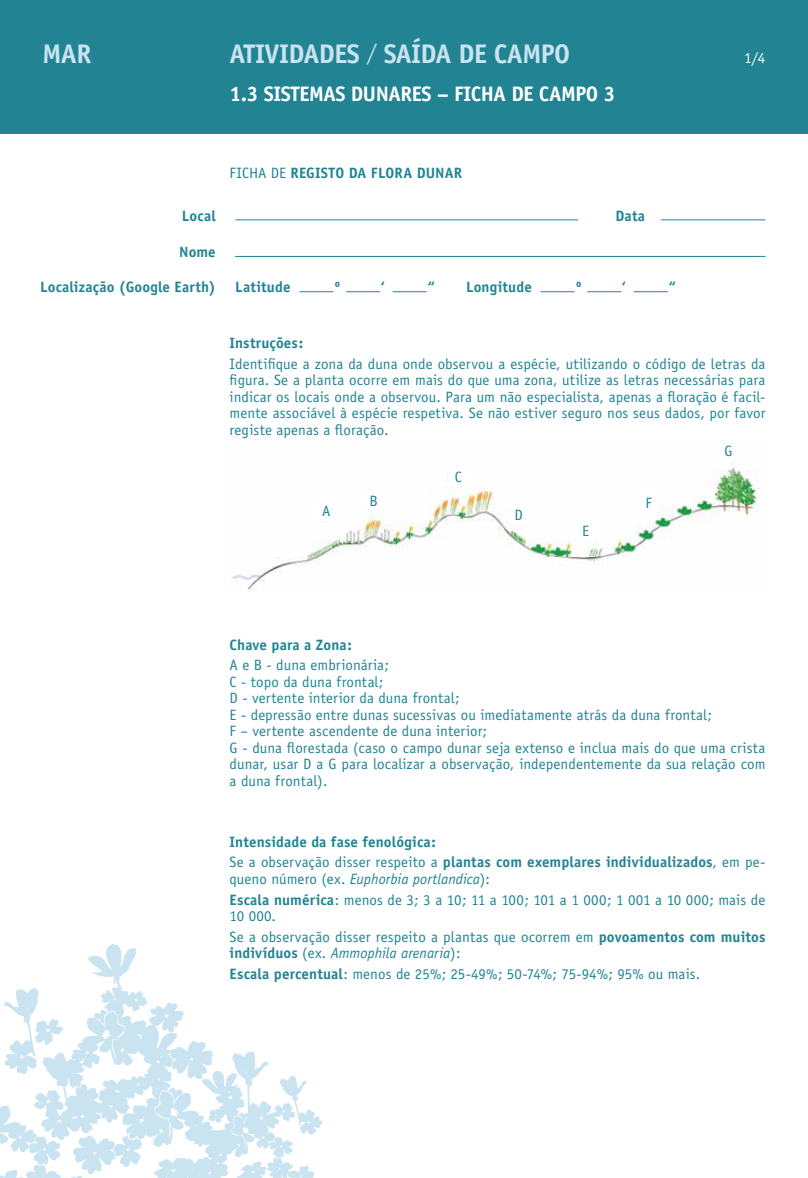
<style>
.page{position:relative;width:808px;height:1178px;background:#fff}
.page>*{position:absolute;margin:0;border:0;box-sizing:border-box;transform-origin:0 0}
.t1{font:700 27px "Officina Sans";letter-spacing:-.02em;color:#c9e3f0}
.t2{font:700 21px "Officina Sans";letter-spacing:-.02em;color:#fff}
.t3{font:15px/16.5px "Officina Sans";letter-spacing:.005em;color:#228493}
.t4{font:700 15px/20.7px "Officina Sans";letter-spacing:.01em;color:#228493}
.t5{font:15px "Officina Sans";color:#fff}
.s1{font-weight:400;font-size:22.5px}
.s2{font-weight:400}
.s3{font-style:italic}
.s4{font-weight:700}
</style>
<div class="page">
<img style="left:232px;top:467px;width:526px;height:124px">
<div style="left:0;top:0;width:808px;height:134px;background:#228493"></div>
<svg style="left:88px;top:944px;width:181px;height:234px"></svg>
<svg style="left:0;top:988px;width:142px;height:190px"></svg>
<svg style="left:217px;top:1075px;width:105px;height:103px"></svg>
<hr style="left:235px;top:219px;width:343px;height:1px;background:#228493">
<hr style="left:661px;top:219px;width:104px;height:1px;background:#228493">
<hr style="left:235px;top:256px;width:530px;height:1px;background:#228493">
<hr style="left:299px;top:291px;width:34px;height:1px;background:#228493">
<hr style="left:346px;top:291px;width:34px;height:1px;background:#228493">
<hr style="left:393px;top:291px;width:34px;height:1px;background:#228493">
<hr style="left:540px;top:291px;width:34px;height:1px;background:#228493">
<hr style="left:587px;top:291px;width:34px;height:1px;background:#228493">
<hr style="left:634px;top:291px;width:34px;height:1px;background:#228493">
<div style="left:316px;top:500px;width:21px;height:21px;background:#fff"></div>
<div style="left:363px;top:490px;width:21px;height:20px;background:#fff"></div>
<div style="left:448px;top:466px;width:21px;height:20px;background:#fff"></div>
<div style="left:508px;top:504px;width:21px;height:20px;background:#fff"></div>
<div style="left:575px;top:520px;width:21px;height:20px;background:#fff"></div>
<div style="left:638px;top:492px;width:21px;height:20px;background:#fff"></div>
<h1 class="t1" style="left:43px;top:37px;width:50px">MAR</h1>
<h1 class="t1" style="left:230px;top:37px;width:280px">ATIVIDADES <span class="s1">/</span> saída de campo</h1>
<h2 class="t2" style="left:230px;top:81px;width:387px">1.3 SISTEMAS DUNARES – FICHA DE CAMPO 3</h2>
<p class="t4" style="left:230px;top:162px;width:234px"><span class="s2">FICHA DE</span> REGISTO DA FLORA DUNAR</p>
<p class="t4" style="left:182px;top:205px;width:35px">Local</p>
<p class="t4" style="left:616px;top:205px;width:31px">Data</p>
<p class="t4" style="left:179px;top:242px;width:38px">Nome</p>
<p class="t4" style="left:40px;top:277px;width:177px">Localização (Google Earth)</p>
<p class="t4" style="left:235px;top:277px;width:57px">Latitude</p>
<p class="t4" style="left:334px;top:277px;width:8px">º</p>
<p class="t4" style="left:381px;top:277px;width:5px">‘</p>
<p class="t4" style="left:427px;top:277px;width:9px">“</p>
<p class="t4" style="left:466px;top:277px;width:67px">Longitude</p>
<p class="t4" style="left:575px;top:277px;width:8px">º</p>
<p class="t4" style="left:622px;top:277px;width:5px">‘</p>
<p class="t4" style="left:669px;top:277px;width:9px">“</p>
<p class="t5" style="left:744px;top:49px;width:23px">1/4</p>
<p class="t4" style="left:230px;top:332px;width:75px">Instruções:</p>
<p class="t3" style="left:230px;top:355px;width:537px;text-align:justify">Identifique a zona da duna onde observou a espécie, utilizando o código de letras da figura. Se a planta ocorre em mais do que uma zona, utilize as letras necessárias para indicar os locais onde a observou. Para um não especialista, apenas a floração é facil&shy;mente associável à espécie respetiva. Se não estiver seguro nos seus dados, por favor registe apenas a floração.</p>
<p class="t3" style="left:322px;top:503px;width:10px">A</p>
<p class="t3" style="left:369px;top:492px;width:10px">B</p>
<p class="t3" style="left:455px;top:469px;width:8px">C</p>
<p class="t3" style="left:514px;top:506px;width:10px">D</p>
<p class="t3" style="left:582px;top:522px;width:8px">E</p>
<p class="t3" style="left:645px;top:494px;width:8px">F</p>
<p class="t3" style="left:725px;top:443px;width:10px">G</p>
<p class="t4" style="left:230px;top:634px;width:124px">Chave para a Zona:</p>
<p class="t3" style="left:230px;top:657px;width:537px">A e B - duna embrionária;<br>C - topo da duna frontal;<br>D - vertente interior da duna frontal;<br>E - depressão entre dunas sucessivas ou imediatamente atrás da duna frontal;<br>F – vertente ascendente de duna interior;<br>G - duna florestada (caso o campo dunar seja extenso e inclua mais do que uma crista dunar, usar D a G para localizar a observação, independentemente da sua relação com a duna frontal).</p>
<p class="t4" style="left:230px;top:831px;width:537px">Intensidade da fase fenológica:<br><span class="s2">Se a observação disser respeito a</span> plantas com exemplares individualizados<span class="s2">, em pe-</span></p>
<p class="t3" style="left:230px;top:868px;width:537px;line-height:20.7px">queno número (ex. <span class="s3">Euphorbia portlandica</span>):<br><span class="s4">Escala numérica</span>: menos de 3; 3 a 10; 11 a 100; 101 a 1 000; 1 001 a 10 000; mais de</p>
<p class="t3" style="left:230px;top:906px;width:537px;line-height:20.7px">10 000.<br>Se a observação disser respeito a plantas que ocorrem em <span class="s4">povoamentos com muitos</span></p>
<p class="t3" style="left:230px;top:943px;width:472px;line-height:20.7px"><span class="s4">indivíduos</span> (ex. <span class="s3">Ammophila arenaria</span>):<br><span class="s4">Escala percentual</span>: menos de 25%; 25-49%; 50-74%; 75-94%; 95% ou mais.</p>
</div>
